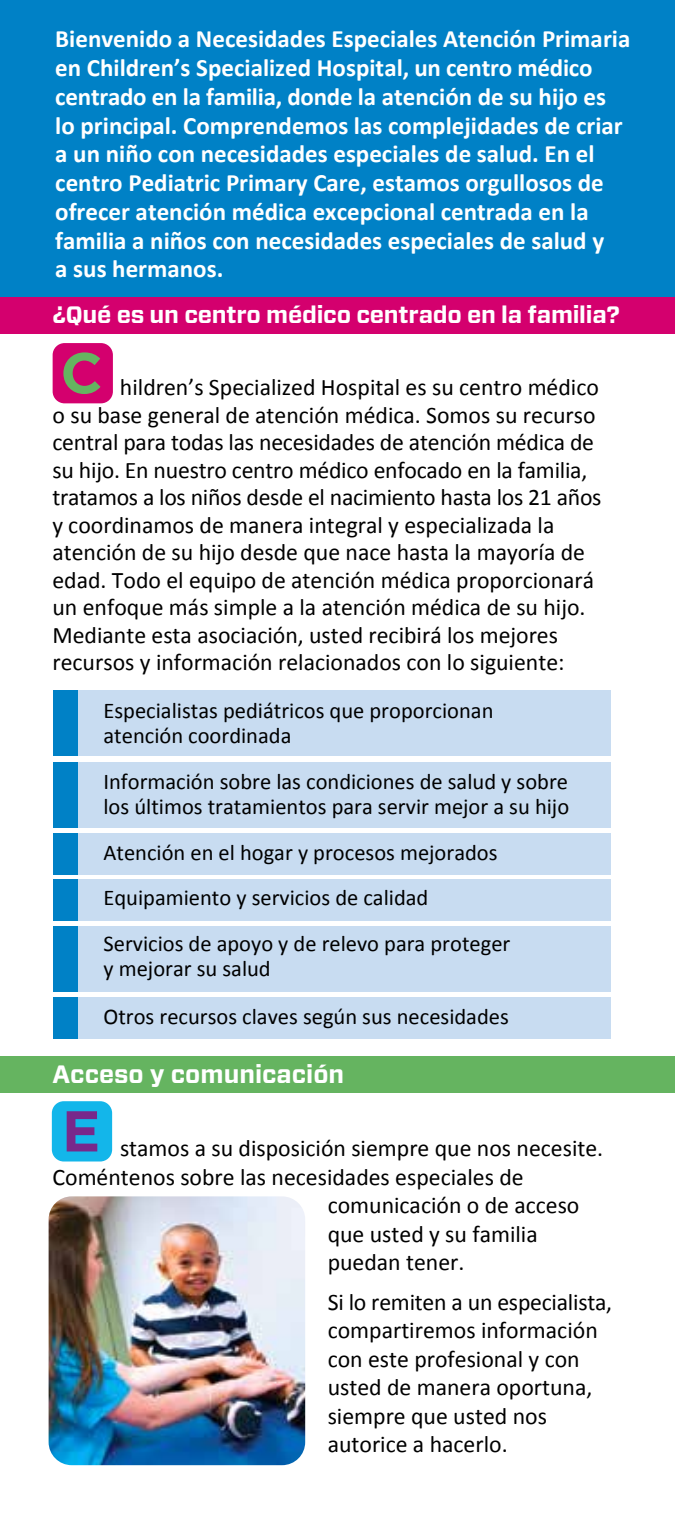
<style>
.page{position:relative;width:675px;height:1530px;background:#fff}
.page>*{position:absolute;margin:0;border:0;box-sizing:border-box;transform-origin:0 0}
.t1{font:700 25px/28.8px "Calibri";color:#fff}
.t2{font:700 25px "Forza";color:#fff}
.t3{font:23.75px/27.5px "Calibri";color:#000}
.t4{font:700 23.75px "Forza";letter-spacing:-.01em;color:#fff}
.t5{font:22.5px/25px "Calibri";color:#000}
</style>
<div class="page">
<div style="left:0;top:0;width:675px;height:326px;background:#0081c6"></div>
<div style="left:0;top:297px;width:675px;height:37px;background:#d4006e"></div>
<img style="left:49px;top:1196px;width:256px;height:269px">
<div style="left:0;top:1056px;width:675px;height:37px;background:#65b460"></div>
<div style="left:55px;top:690px;width:556px;height:66px;background:#c8dcf1"></div>
<div style="left:53px;top:690px;width:24px;height:66px;background:#0081c6"></div>
<div style="left:55px;top:762px;width:556px;height:66px;background:#c8dcf1"></div>
<div style="left:53px;top:762px;width:24px;height:66px;background:#0081c6"></div>
<div style="left:55px;top:833px;width:556px;height:42px;background:#c8dcf1"></div>
<div style="left:53px;top:833px;width:24px;height:42px;background:#0081c6"></div>
<div style="left:55px;top:879px;width:556px;height:41px;background:#c8dcf1"></div>
<div style="left:53px;top:879px;width:24px;height:41px;background:#0081c6"></div>
<div style="left:55px;top:926px;width:556px;height:65px;background:#c8dcf1"></div>
<div style="left:53px;top:926px;width:24px;height:65px;background:#0081c6"></div>
<div style="left:55px;top:997px;width:556px;height:42px;background:#c8dcf1"></div>
<div style="left:53px;top:997px;width:24px;height:42px;background:#0081c6"></div>
<hr style="left:674px;top:25px;width:1px;height:37px;background:#008dd3">
<hr style="left:674px;top:462px;width:1px;height:37px;background:#78288b">
<hr style="left:674px;top:797px;width:1px;height:37px;background:#f8991d">
<div style="left:53px;top:343px;width:60px;height:60px;background:#d4006e;border-radius:12px"></div>
<svg style="left:63px;top:352px;width:38px;height:42px"></svg>
<div style="left:52px;top:1101px;width:60px;height:61px;background:#13b6ea;border-radius:12px"></div>
<svg style="left:67px;top:1111px;width:30px;height:40px"></svg>
<p class="t1" style="left:55px;top:25px;width:577px">Bienvenido a Necesidades Especiales Atención Primaria en Children’s Specialized Hospital, un centro médico centrado en la familia, donde la atención de su hijo es lo principal. Comprendemos las complejidades de criar a un niño con necesidades especiales de salud. En el centro Pediatric Primary Care, estamos orgullosos de ofrecer atención médica excepcional centrada en la familia a niños con necesidades especiales de salud y<br>a sus hermanos.</p>
<p class="t4" style="left:52px;top:298px;width:569px">¿Qué es un centro médico centrado en la familia?</p>
<p class="t3" style="left:52px;top:374px;width:551px;text-indent:67px">hildren’s Specialized Hospital es su centro médico o su base general de atención médica. Somos su recurso central para todas las necesidades de atención médica de su hijo. En nuestro centro médico enfocado en la familia, tratamos a los niños desde el nacimiento hasta los 21 años y coordinamos de manera integral y especializada la atención de su hijo desde que nace hasta la mayoría de edad. Todo el equipo de atención médica proporcionará un enfoque más simple a la atención médica de su hijo.<br>Mediante esta asociación, usted recibirá los mejores recursos y información relacionados con lo siguiente:</p>
<p class="t5" style="left:104px;top:698px;width:391px">Especialistas pediátricos que proporcionan atención coordinada</p>
<p class="t5" style="left:104px;top:769px;width:467px">Información sobre las condiciones de salud y sobre los últimos tratamientos para servir mejor a su hijo</p>
<p class="t5" style="left:104px;top:830px;width:408px;line-height:45.5px">Atención en el hogar y procesos mejorados<br>Equipamiento y servicios de calidad<br>Servicios de apoyo y de relevo para proteger</p>
<p class="t5" style="left:104px;top:945px;width:407px;line-height:47.8px">y mejorar su salud<br>Otros recursos claves según sus necesidades</p>
<p class="t2" style="left:52px;top:1057px;width:293px">Acceso y comunicación</p>
<p class="t3" style="left:120px;top:1135px;width:485px">stamos a su disposición siempre que nos necesite.</p>
<p class="t3" style="left:53px;top:1163px;width:473px">Coméntenos sobre las necesidades especiales de</p>
<p class="t3" style="left:328px;top:1192px;width:253px">comunicación o de acceso</p>
<p class="t3" style="left:328px;top:1220px;width:212px">que usted y su familia</p>
<p class="t3" style="left:328px;top:1249px;width:138px">puedan tener.</p>
<p class="t3" style="left:328px;top:1288px;width:286px;line-height:28.5px">Si lo remiten a un especialista, compartiremos información con este profesional y con usted de manera oportuna, siempre que usted nos autorice a hacerlo.</p>
</div>
